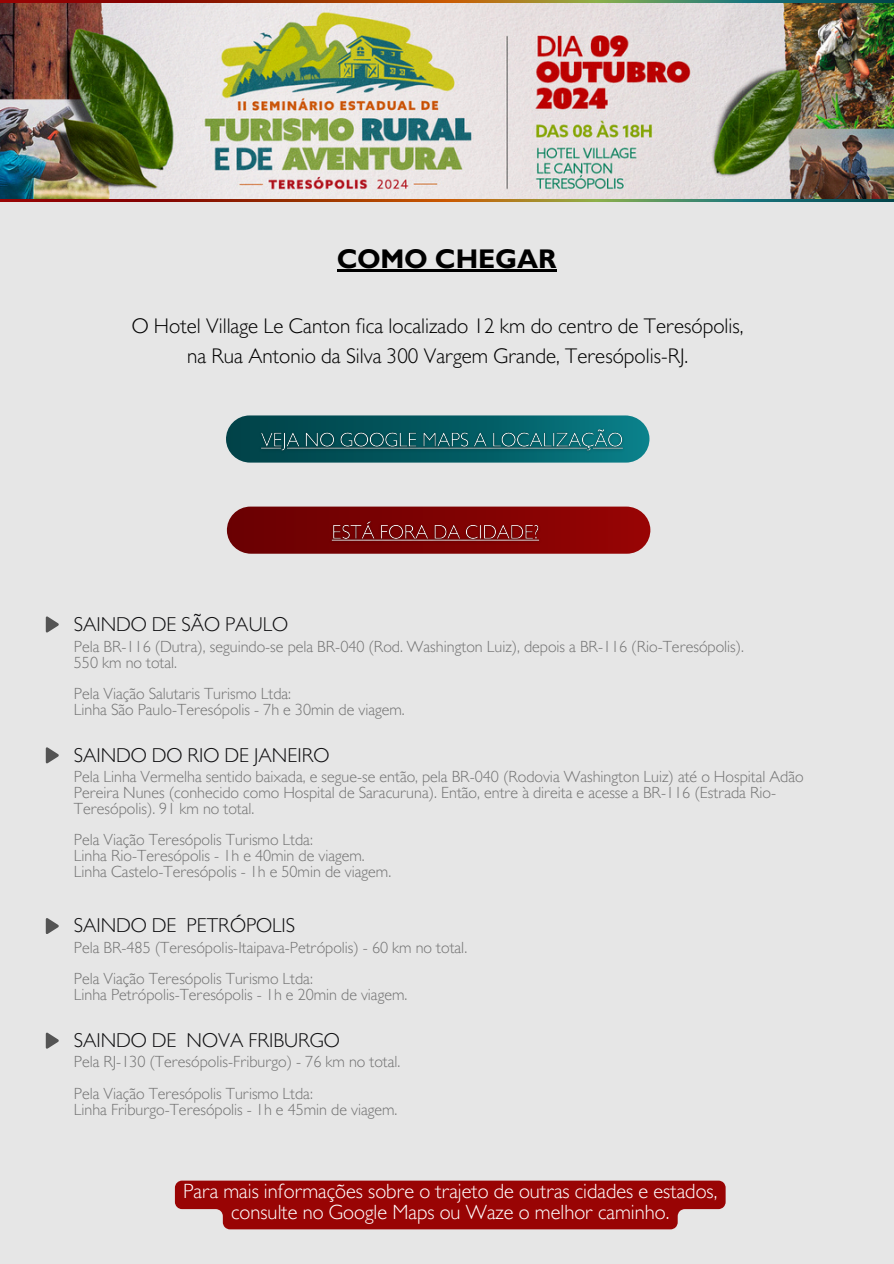
<style>
.page{position:relative;width:894px;height:1264px;background:#fff}
.page>*{position:absolute;margin:0;border:0;box-sizing:border-box;transform-origin:0 0}
.t1{font:700 27px "Gill Sans MT Std";color:#000}
.t2{font:300 21.15px/29.2px "Gill Sans MT Std";color:#000;text-align:center}
.t3{font:300 20.55px/20.2px "Gill Sans MT Std";color:#fff;text-align:center}
.t4{font:300 20.1px "Gill Sans MT Std";color:#0e0e10}
.t5{font:300 16.2px/15.8px "Gill Sans MT Std";color:#737373}
</style>
<div class="page">
<div style="left:0;top:0;width:893px;height:1263px;background:#e6e6e6"></div>
<img style="left:0;top:2px;width:893px;height:197px">
<hr style="left:298px;top:0;width:149px;height:2px;background:#fff">
<hr style="left:148px;top:0;width:150px;height:2px;background:#fff">
<hr style="left:0;top:0;width:150px;height:2px;background:#fff">
<hr style="left:446px;top:0;width:149px;height:2px;background:#fff">
<hr style="left:595px;top:0;width:149px;height:2px;background:#fff">
<hr style="left:743px;top:0;width:150px;height:2px;background:#fff">
<hr style="left:298px;top:199px;width:149px;height:2px;background:#fff">
<hr style="left:148px;top:199px;width:150px;height:2px;background:#fff">
<hr style="left:0;top:199px;width:150px;height:2px;background:#fff">
<hr style="left:446px;top:199px;width:149px;height:2px;background:#fff">
<hr style="left:595px;top:199px;width:149px;height:2px;background:#fff">
<hr style="left:743px;top:199px;width:150px;height:2px;background:#fff">
<svg style="left:226px;top:415px;width:423px;height:47px;background:#17686f"></svg>
<img style="left:255px;top:423px;width:372px;height:34px">
<svg style="left:226px;top:506px;width:424px;height:47px;background:#850f10"></svg>
<img style="left:325px;top:515px;width:220px;height:33px">
<svg style="left:46px;top:616px;width:13px;height:16px"></svg>
<svg style="left:46px;top:747px;width:13px;height:16px"></svg>
<svg style="left:46px;top:918px;width:13px;height:15px"></svg>
<svg style="left:46px;top:1032px;width:13px;height:16px"></svg>
<hr style="left:337px;top:270px;width:219px;height:2px;background:#000">
<svg style="left:175px;top:1180px;width:550px;height:49px;background:#9f1717"></svg>
<p class="t1" style="left:337px;top:249px;width:221px">COMO CHEGAR</p>
<p class="t2" style="left:132px;top:315px;width:613px">O Hotel Village Le Canton fica localizado 12 km do centro de Teresópolis, na Rua Antonio da Silva 300 Vargem Grande, Teresópolis-RJ.</p>
<p class="t4" style="left:74px;top:617px;width:216px">SAINDO DE SÃO PAULO</p>
<p class="t5" style="left:74px;top:641px;width:671px">Pela BR-116 (Dutra), seguindo-se pela BR-040 (Rod. Washington Luiz), depois a BR-116 (Rio-Teresópolis).<br>550 km no total.</p>
<p class="t5" style="left:74px;top:688px;width:332px">Pela Viação Salutaris Turismo Ltda:<br>Linha São Paulo-Teresópolis - 7h e 30min de viagem.</p>
<p class="t4" style="left:74px;top:748px;width:257px">SAINDO DO RIO DE JANEIRO</p>
<p class="t5" style="left:74px;top:771px;width:731px">Pela Linha Vermelha sentido baixada, e segue-se então, pela BR-040 (Rodovia Washington Luiz) até o Hospital Adão<br>Pereira Nunes (conhecido como Hospital de Saracuruna). Então, entre à direita e acesse a BR-116 (Estrada Rio-<br>Teresópolis). 91 km no total.</p>
<p class="t5" style="left:74px;top:834px;width:240px">Pela Viação Teresópolis Turismo Ltda:</p>
<p class="t5" style="left:74px;top:850px;width:292px">Linha Rio-Teresópolis - 1h e 40min de viagem.</p>
<h1 class="t5" style="left:74px;top:865px;width:319px">Linha Castelo-Teresópolis - 1h e 50min de viagem.</h1>
<h3 class="t4" style="left:74px;top:918px;width:223px">SAINDO DE PETRÓPOLIS</h3>
<p class="t5" style="left:74px;top:942px;width:394px">Pela BR-485 (Teresópolis-Itaipava-Petrópolis) - 60 km no total.</p>
<p class="t5" style="left:74px;top:973px;width:240px">Pela Viação Teresópolis Turismo Ltda:</p>
<p class="t5" style="left:74px;top:989px;width:335px">Linha Petrópolis-Teresópolis - 1h e 20min de viagem.</p>
<h2 class="t4" style="left:74px;top:1033px;width:267px">SAINDO DE NOVA FRIBURGO</h2>
<p class="t5" style="left:74px;top:1056px;width:328px">Pela RJ-130 (Teresópolis-Friburgo) - 76 km no total.</p>
<h2 class="t5" style="left:74px;top:1088px;width:240px">Pela Viação Teresópolis Turismo Ltda:</h2>
<p class="t5" style="left:74px;top:1103px;width:325px">Linha Friburgo-Teresópolis - 1h e 45min de viagem.</p>
<p class="t3" style="left:183px;top:1184px;width:535px">Para mais informações sobre o trajeto de outras cidades e estados, consulte no Google Maps ou Waze o melhor caminho.</p>
</div>
